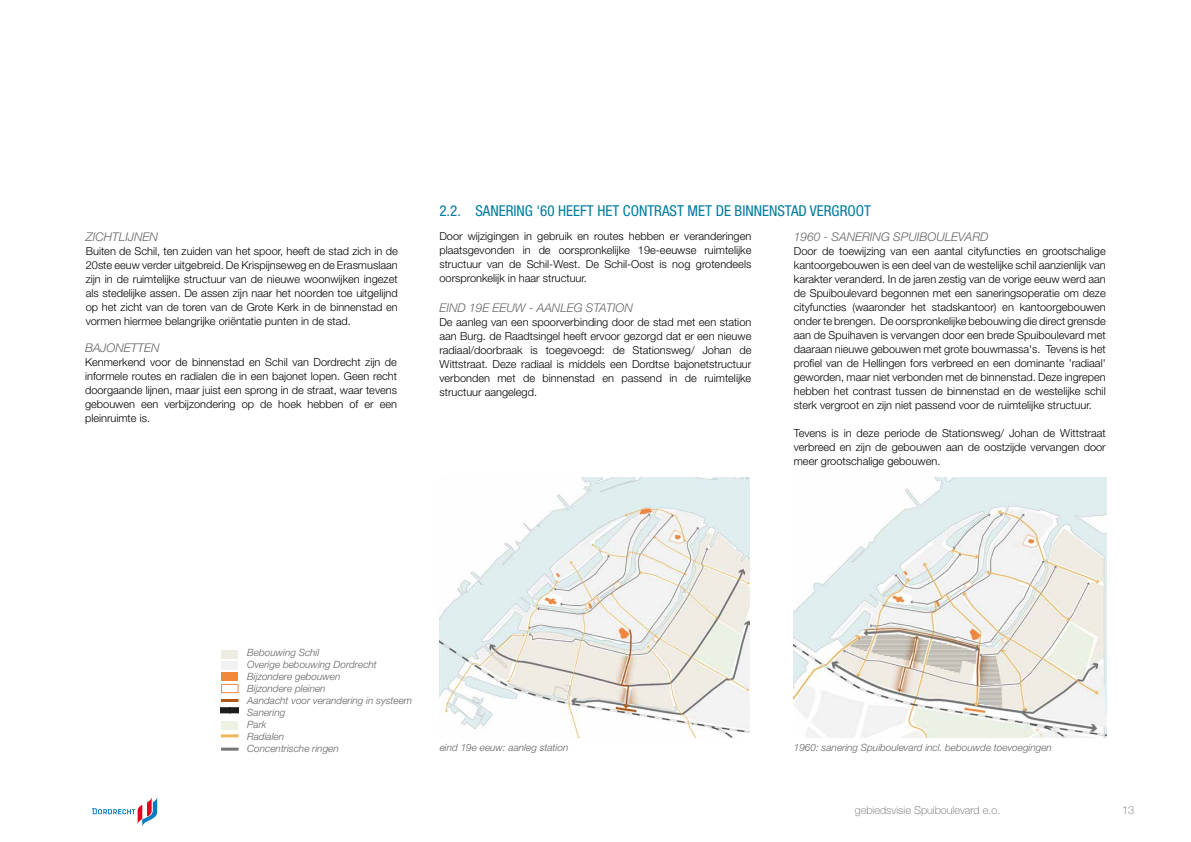
<style>
.page{position:relative;width:1191px;height:842px;background:#fff}
.page>*{position:absolute;margin:0;border:0;box-sizing:border-box;transform-origin:0 0}
.t1{font:condensed 15px "Helvetica Neue LT Pro";color:#007b9f}
.t2{font:italic 300 12px "Helvetica Neue LT Pro";color:#646363}
.t3{font:300 11px/14px "Helvetica Neue LT Pro";color:#000;text-align:justify}
.t4{font:100 11px "Helvetica Neue LT Pro";color:#646363}
.t5{font:italic 300 10px/12px "Helvetica Neue LT Pro";color:#646363}
</style>
<div class="page">
<svg style="left:92px;top:797px;width:65px;height:29px"></svg>
<div style="left:221px;top:661px;width:17px;height:8px;background:#f2f2f2"></div>
<div style="left:221px;top:672px;width:17px;height:9px;background:#f2883c"></div>
<div style="left:221px;top:650px;width:17px;height:8px;background:#efece3"></div>
<img style="left:439px;top:477px;width:310px;height:260px">
<img style="left:794px;top:477px;width:312px;height:260px">
<div style="left:221px;top:684px;width:17px;height:9px;border:1px solid #f2883c"></div>
<hr style="left:221px;top:699px;width:17px;height:3px;background:#b25917">
<hr style="left:221px;top:734px;width:17px;height:3px;background:#eeb659">
<hr style="left:221px;top:748px;width:17px;height:3px;background:#757575">
<svg style="left:221px;top:708px;width:17px;height:6px"></svg>
<div style="left:221px;top:721px;width:17px;height:8px;background:#ebf1e3"></div>
<p class="t2" style="left:86px;top:229px;width:74px">ZICHTLIJNEN</p>
<p class="t3" style="left:86px;top:244px;width:313px">Buiten de Schil, ten zuiden van het spoor, heeft de stad zich in de 20ste eeuw verder uitgebreid. De Krispijnseweg en de Erasmuslaan zijn in de ruimtelijke structuur van de nieuwe woonwijken ingezet als stedelijke assen. De assen zijn naar het noorden toe uitgelijnd op het zicht van de toren van de Grote Kerk in de binnenstad en vormen hiermee belangrijke oriëntatie punten in de stad.</p>
<p class="t2" style="left:85px;top:340px;width:76px">BAJONETTEN</p>
<p class="t3" style="left:85px;top:354px;width:313px">Kenmerkend voor de binnenstad en Schil van Dordrecht zijn de informele routes en radialen die in een bajonet lopen. Geen recht doorgaande lijnen, maar juist een sprong in de straat, waar tevens gebouwen een verbijzondering op de hoek hebben of er een pleinruimte is.</p>
<h1 class="t1" style="left:439px;top:202px;width:433px">2.2. SANERING '60 HEEFT HET CONTRAST MET DE BINNENSTAD VERGROOT</h1>
<p class="t3" style="left:439px;top:229px;width:313px">Door wijzigingen in gebruik en routes hebben er veranderingen plaatsgevonden in de oorspronkelijke 19e-eeuwse ruimtelijke structuur van de Schil-West. De Schil-Oost is nog grotendeels oorspronkelijk in haar structuur.</p>
<p class="t2" style="left:439px;top:301px;width:195px">EIND 19E EEUW - AANLEG STATION</p>
<p class="t3" style="left:439px;top:315px;width:313px">De aanleg van een spoorverbinding door de stad met een station aan Burg. de Raadtsingel heeft ervoor gezorgd dat er een nieuwe radiaal/doorbraak is toegevoegd: de Stationsweg/ Johan de Wittstraat. Deze radiaal is middels een Dordtse bajonetstructuur verbonden met de binnenstad en passend in de ruimtelijke structuur aangelegd.</p>
<p class="t2" style="left:794px;top:229px;width:196px">1960 - SANERING SPUIBOULEVARD</p>
<p class="t3" style="left:794px;top:244px;width:313px">Door de toewijzing van een aantal cityfuncties en grootschalige kantoorgebouwen is een deel van de westelijke schil aanzienlijk van karakter veranderd. In de jaren zestig van de vorige eeuw werd aan de Spuiboulevard begonnen met een saneringsoperatie om deze cityfuncties (waaronder het stadskantoor) en kantoorgebouwen onder te brengen. De oorspronkelijke bebouwing die direct grensde aan de Spuihaven is vervangen door een brede Spuiboulevard met daaraan nieuwe gebouwen met grote bouwmassa's. Tevens is het profiel van de Hellingen fors verbreed en een dominante 'radiaal' geworden, maar niet verbonden met de binnenstad. Deze ingrepen hebben het contrast tussen de binnenstad en de westelijke schil sterk vergroot en zijn niet passend voor de ruimtelijke structuur.</p>
<p class="t3" style="left:794px;top:426px;width:313px">Tevens is in deze periode de Stationsweg/ Johan de Wittstraat verbreed en zijn de gebouwen aan de oostzijde vervangen door meer grootschalige gebouwen.</p>
<p class="t5" style="left:247px;top:646px;width:166px">Bebouwing Schil<br>Overige bebouwing Dordrecht<br>Bijzondere gebouwen<br>Bijzondere pleinen<br>Aandacht voor verandering in systeem<br>Sanering<br>Park<br>Radialen<br>Concentrische ringen</p>
<p class="t5" style="left:440px;top:741px;width:130px">eind 19e eeuw: aanleg station</p>
<p class="t5" style="left:794px;top:741px;width:260px">1960: sanering Spuiboulevard incl. bebouwde toevoegingen</p>
<p class="t4" style="left:855px;top:803px;width:147px">gebiedsvisie Spuiboulevard e.o.</p>
<p class="t4" style="left:1122px;top:803px;width:14px">13</p>
</div>
